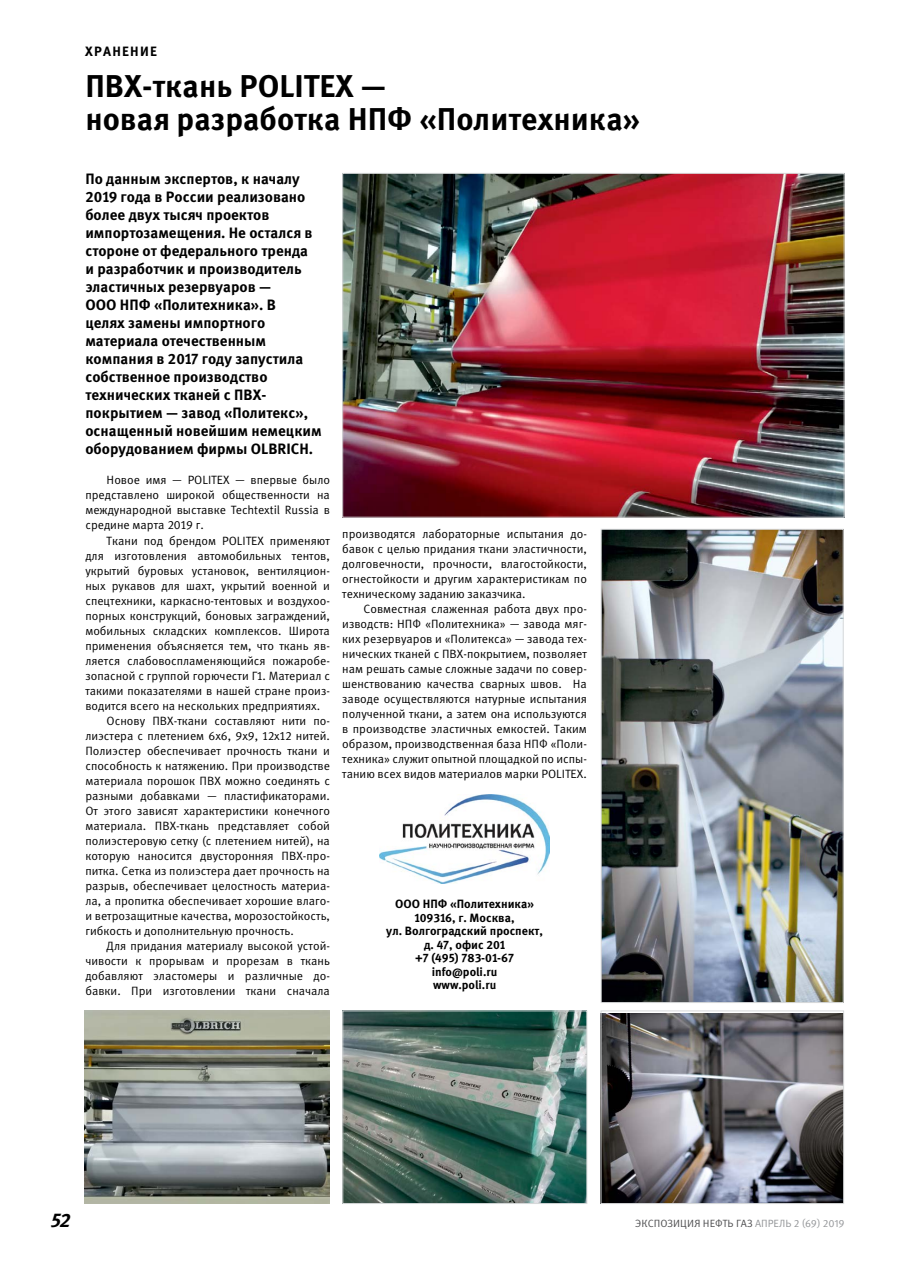
<style>
.page{position:relative;width:919px;height:1272px;background:#fff}
.page>*{position:absolute;margin:0;border:0;box-sizing:border-box;transform-origin:0 0}
.Заголовок_Русс{font:700 31.5px/33px "Meta Pro";color:#000}
.t1{font:italic 700 19.5px "Meta Pro";color:#000}
.Текст_Анонс{font:700 15px/18px "Meta Pro";color:#000}
.Рубрикатор_левый{font:700 13.5px "Meta Pro";letter-spacing:.09em;color:#000}
.Текст{font:12px/15px "Meta Pro";color:#000;text-align:justify}
.формула{font:700 12px "Meta Pro";color:#000}
.t2{font:10.5px "Meta Pro";color:#4d4d4f}
.s1{color:#939598}
</style>
<div class="page">
<img style="left:602px;top:1013px;width:239px;height:188px">
<div style="left:600px;top:1010px;width:243px;height:193px;border:1px solid #d7d9da"></div>
<img style="left:602px;top:531px;width:239px;height:469px">
<div style="left:600px;top:529px;width:243px;height:473px;border:1px solid #d7d9da"></div>
<img style="left:344px;top:1012px;width:241px;height:189px">
<div style="left:342px;top:1010px;width:245px;height:193px;border:1px solid #d7d9da"></div>
<img style="left:344px;top:175px;width:498px;height:340px">
<img style="left:85px;top:1010px;width:245px;height:192px">
<img style="left:380px;top:794px;width:169px;height:89px">
<p class="Рубрикатор_левый" style="left:85px;top:43px;width:73px">ХРАНЕНИЕ</p>
<p class="Заголовок_Русс" style="left:85px;top:71px;width:556px">ПВХ-ткань POLITEX —<br>новая разработка НПФ «Политехника»</p>
<p class="Текст_Анонс" style="left:85px;top:170px;width:238px">По данным экспертов, к началу<br>2019 года в России реализовано более двух тысяч проектов импортозамещения. Не остался в стороне от федерального тренда<br>и разработчик и производитель эластичных резервуаров —<br>ООО НПФ «Политехника». В<br>целях замены импортного материала отечественным компания в 2017 году запустила собственное производство технических тканей с ПВХ&shy;покрытием — завод «Политекс», оснащенный новейшим немецким оборудованием фирмы OLBRICH.</p>
<p class="Текст" style="left:85px;top:473px;width:246px;text-indent:21px">Новое имя — POLITEX — впервые было представлено широкой общественности на международной выставке Techtextil Russia в средине марта 2019 г.</p>
<p class="Текст" style="left:85px;top:533px;width:246px;text-indent:21px">Ткани под брендом POLITEX применяют для изготовления автомобильных тентов, укрытий буровых установок, вентиляцион&shy;ных рукавов для шахт, укрытий военной и спецтехники, каркасно-тентовых и воздухоо&shy;порных конструкций, боновых заграждений, мобильных складских комплексов. Широта применения объясняется тем, что ткань яв&shy;ляется слабовоспламеняющийся пожаробе&shy;зопасной с группой горючести Г1. Материал с такими показателями в нашей стране произ&shy;водится всего на нескольких предприятиях.</p>
<p class="Текст" style="left:85px;top:713px;width:246px;text-indent:21px">Основу ПВХ-ткани составляют нити по&shy;лиэстера с плетением 6х6, 9х9, 12х12 нитей.<br>Полиэстер обеспечивает прочность ткани и способность к натяжению. При производстве материала порошок ПВХ можно соединять с разными добавками — пластификаторами.<br>От этого зависят характеристики конечного материала. ПВХ-ткань представляет собой полиэстеровую сетку (с плетением нитей), на которую наносится двусторонняя ПВХ-про&shy;питка. Сетка из полиэстера дает прочность на разрыв, обеспечивает целостность материа&shy;ла, а пропитка обеспечивает хорошие влаго&shy;и ветрозащитные качества, морозостойкость, гибкость и дополнительную прочность.</p>
<p class="Текст" style="left:85px;top:938px;width:246px;text-indent:21px">Для придания материалу высокой устой&shy;чивости к прорывам и прорезам в ткань добавляют эластомеры и различные до&shy;бавки. При изготовлении ткани сначала</p>
<p class="Текст" style="left:342px;top:526px;width:246px">производятся лабораторные испытания до&shy;бавок с целью придания ткани эластичности, долговечности, прочности, влагостойкости, огнестойкости и другим характеристикам по техническому заданию заказчика.</p>
<p class="Текст" style="left:342px;top:601px;width:246px;text-indent:21px">Совместная слаженная работа двух про&shy;изводств: НПФ «Политехника» — завода мяг&shy;ких резервуаров и «Политекса» — завода тех&shy;нических тканей с ПВХ-покрытием, позволяет нам решать самые сложные задачи по совер&shy;шенствованию качества сварных швов. На заводе осуществляются натурные испытания полученной ткани, а затем она используются в производстве эластичных емкостей. Таким образом, производственная база НПФ «Поли&shy;техника» служит опытной площадкой по испы&shy;танию всех видов материалов марки POLITEX.</p>
<p class="формула" style="left:395px;top:896px;width:140px">ООО НПФ «Политехника»</p>
<p class="формула" style="left:414px;top:909px;width:101px">109316, г. Москва,</p>
<p class="формула" style="left:386px;top:923px;width:158px">ул. Волгоградский проспект,</p>
<p class="формула" style="left:424px;top:936px;width:82px">д. 47, офис 201</p>
<p class="формула" style="left:415px;top:950px;width:101px">+7 (495) 783-01-67</p>
<p class="формула" style="left:432px;top:963px;width:67px">info@poli.ru</p>
<p class="формула" style="left:433px;top:977px;width:65px">www.poli.ru</p>
<h2 class="t1" style="left:51px;top:1208px;width:21px">52</h2>
<p class="t2" style="left:635px;top:1216px;width:211px">ЭКСПОЗИЦИЯ НЕФТЬ ГАЗ <span class="s1">АПРЕЛЬ 2 (69) 2019</span></p>
</div>
